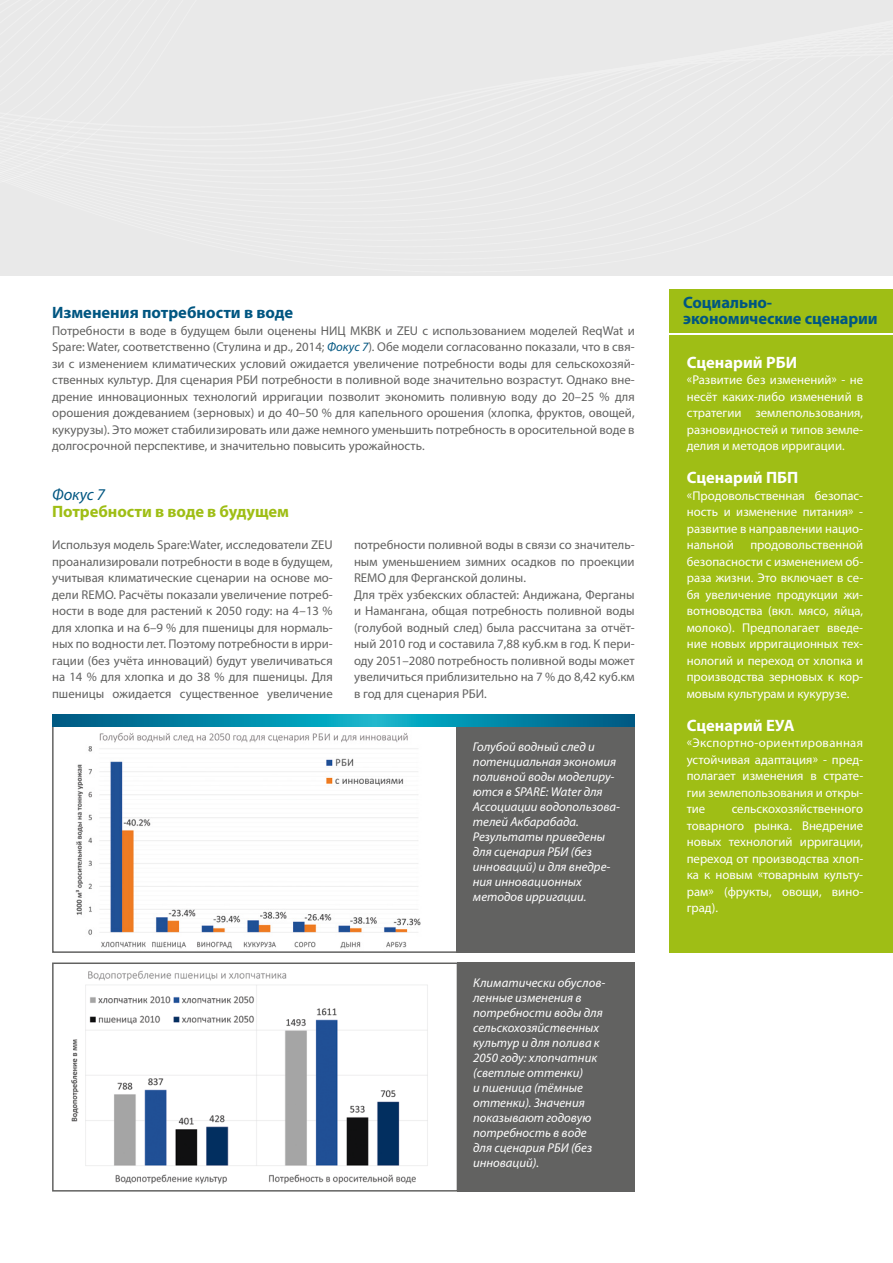
<style>
.page{position:relative;width:893px;height:1263px;background:#fff}
.page>*{position:absolute;margin:0;border:0;box-sizing:border-box;transform-origin:0 0}
.t1{font:700 16.5px/16.5px "Myriad Pro";letter-spacing:-.005em;color:#005681}
.t2{font:700 16.5px "Myriad Pro";color:#fff}
.t3{font:700 16.5px "Myriad Pro";letter-spacing:-.005em;color:#9fbe15}
.t4{font:italic 16.5px "Myriad Pro";color:#005681}
.t5{font:12.75px/16.5px "Myriad Pro";color:#626261;text-align:justify}
.t6{font:12.75px/16.5px "Myriad Pro";color:#fff;text-align:justify}
.t7{font:italic 12.75px/15px "Myriad Pro";color:#fff}
.s1{font-style:italic;color:#005681}
</style>
<div class="page">
<div style="left:670px;top:289px;width:223px;height:44px;background:#9fbe15"></div>
<div style="left:670px;top:335px;width:223px;height:618px;background:#9fbe15"></div>
<svg style="left:0;top:0;width:893px;height:316px"></svg>
<img style="left:71px;top:970px;width:357px;height:214px">
<div style="left:52px;top:962px;width:406px;height:229px;border:2px solid #626261"></div>
<div style="left:457px;top:962px;width:178px;height:229px;background:#626261"></div>
<div style="left:457px;top:725px;width:178px;height:228px;background:#626261"></div>
<img style="left:75px;top:732px;width:346px;height:217px">
<div style="left:52px;top:724px;width:406px;height:229px;border:2px solid #626261"></div>
<svg style="left:52px;top:715px;width:583px;height:11px;background:#0387a7"></svg>
<p class="t1" style="left:52px;top:304px;width:243px">Изменения потребности в воде</p>
<p class="t5" style="left:52px;top:322px;width:584px">Потребности в воде в будущем были оценены НИЦ МКВК и ZEU с использованием моделей ReqWat и Spare: Water, соответственно (Стулина и др., 2014; <span class="s1">Фокус 7</span>). Обе модели согласованно показали, что в свя&shy;зи с изменением климатических условий ожидается увеличение потребности воды для сельскохозяй&shy;ственных культур. Для сценария РБИ потребности в поливной воде значительно возрастут. Однако вне&shy;дрение инновационных технологий ирригации позволит экономить поливную воду до 20–25 % для орошения дождеванием (зерновых) и до 40–50 % для капельного орошения (хлопка, фруктов, овощей, кукурузы). Это может стабилизировать или даже немного уменьшить потребность в оросительной воде в долгосрочной перспективе, и значительно повысить урожайность.</p>
<p class="t4" style="left:52px;top:484px;width:54px">Фокус 7</p>
<p class="t3" style="left:52px;top:500px;width:239px">Потребности в воде в будущем</p>
<p class="t5" style="left:52px;top:536px;width:282px">Используя модель Spare:Water, исследователи ZEU проанализировали потребности в воде в будущем, учитывая климатические сценарии на основе мо&shy;дели REMO. Расчёты показали увеличение потреб&shy;ности в воде для растений к 2050 году: на 4–13 % для хлопка и на 6–9 % для пшеницы для нормаль&shy;ных по водности лет. Поэтому потребности в ирри&shy;гации (без учёта инноваций) будут увеличиваться на 14 % для хлопка и до 38 % для пшеницы. Для пшеницы ожидается существенное увеличение</p>
<p class="t5" style="left:354px;top:536px;width:282px;text-align:left">потребности поливной воды в связи со значитель&shy;ным уменьшением зимних осадков по проекции REMO для Ферганской долины.<br>Для трёх узбекских областей: Андижана, Ферганы и Намангана, общая потребность поливной воды (голубой водный след) была рассчитана за отчёт&shy;ный 2010 год и составила 7,88 куб.км в год. К пери&shy;оду 2051–2080 потребность поливной воды может увеличиться приблизительно на 7 % до 8,42 куб.км в год для сценария РБИ.</p>
<p class="t7" style="left:473px;top:739px;width:149px">Голубой водный след и потенциальная экономия поливной воды моделиру&shy;ются в SPARE: Water для<br>Ассоциации водопользова&shy;телей Акбарабада.<br>Результаты приведены для сценария РБИ (без инноваций) и для внедре&shy;ния инновационных методов ирригации.</p>
<p class="t7" style="left:473px;top:975px;width:134px">Климатически обуслов&shy;ленные изменения в потребности воды для сельскохозяйственных культур и для полива к<br>2050 году: хлопчатник (светлые оттенки)<br>и пшеница (тёмные оттенки). Значения показывают годовую потребность в воде для сценария РБИ (без инноваций).</p>
<p class="t1" style="left:683px;top:293px;width:196px">Социально&shy;экономические сценарии</p>
<p class="t2" style="left:687px;top:351px;width:112px">Сценарий РБИ</p>
<p class="t6" style="left:687px;top:371px;width:178px">«Развитие без изменений» - не несёт каких-либо изменений в стратегии землепользования, разновидностей и типов земле&shy;делия и методов ирригации.</p>
<p class="t2" style="left:687px;top:467px;width:113px">Сценарий ПБП</p>
<p class="t6" style="left:687px;top:487px;width:178px">«Продовольственная безопас&shy;ность и изменение питания» - развитие в направлении нацио&shy;нальной</p>
<p class="t6" style="left:687px;top:536px;width:178px;text-indent:64px">продовольственной безопасности с изменением об&shy;раза жизни. Это включает в се&shy;бя увеличение продукции жи&shy;вотноводства (вкл. мясо, яйца, молоко). Предполагает введе&shy;ние новых ирригационных тех&shy;нологий и переход от хлопка и производства зерновых к кор&shy;мовым культурам и кукурузе.</p>
<p class="t2" style="left:687px;top:714px;width:109px">Сценарий ЕУА</p>
<p class="t6" style="left:687px;top:734px;width:178px">«Экспортно-ориентированная устойчивая адаптация» - пред&shy;полагает изменения в страте&shy;гии землепользования и откры&shy;тие</p>
<p class="t6" style="left:687px;top:800px;width:178px;text-indent:45px">сельскохозяйственного товарного рынка. Внедрение новых технологий ирригации, переход от производства хлоп&shy;ка к новым «товарным культу&shy;рам» (фрукты, овощи, вино&shy;град).</p>
</div>
